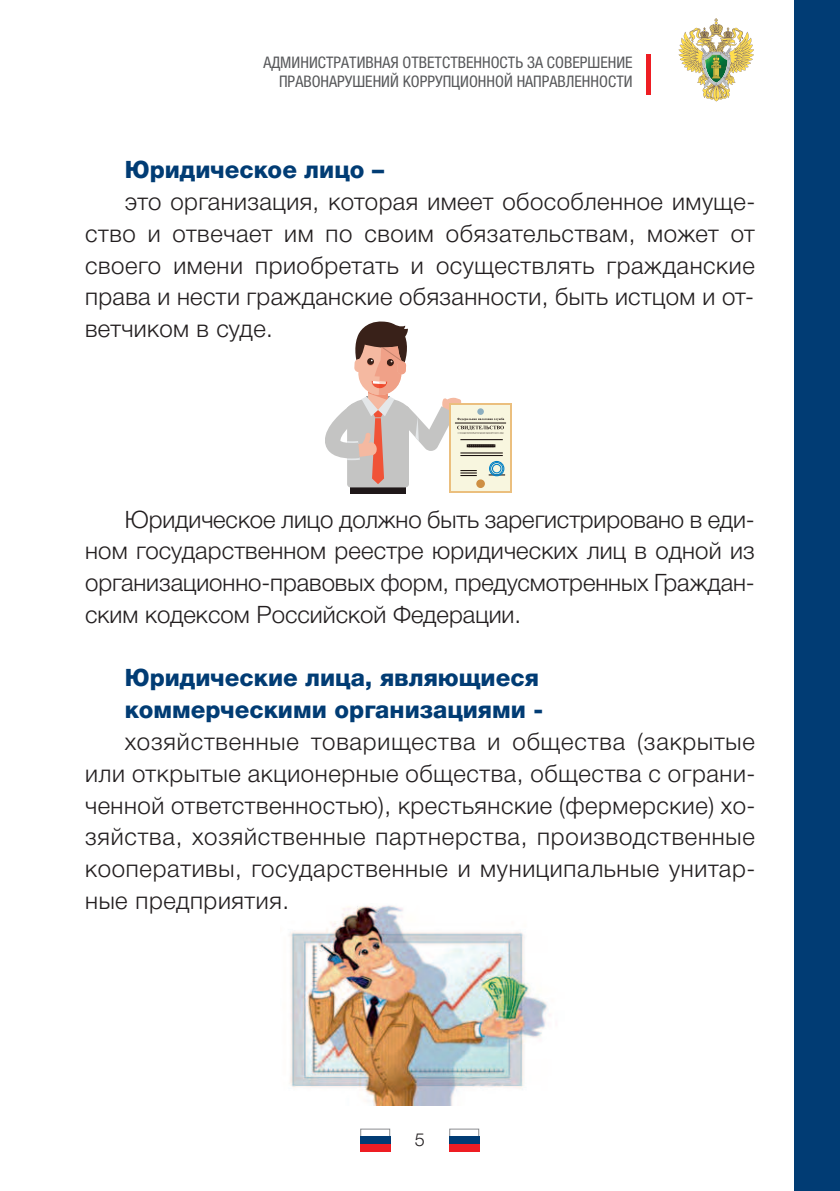
<style>
.page{position:relative;width:840px;height:1191px;background:#fff}
.page>*{position:absolute;margin:0;border:0;box-sizing:border-box;transform-origin:0 0}
.t1{font:24px/31.8px "Helvetica 4 Light";letter-spacing:.015em;color:#231f20;text-align:justify}
.t2{font:24px/31.8px "Helvetica 8 Heavy";color:#013c74}
.t3{font:18px "Helvetica 4 Light";color:#231f20}
.t4{font:condensed 16px/19.2px "Helvetica Neue LTCYR";color:#57585a;text-align:right}
</style>
<div class="page">
<img style="left:290px;top:905px;width:257px;height:201px">
<div style="left:794px;top:0;width:45px;height:1191px;background:#013c74"></div>
<div style="left:360px;top:1128px;width:30px;height:23px;border:1px solid #8a8c8f"></div>
<div style="left:360px;top:1136px;width:30px;height:7px;background:#013c74"></div>
<div style="left:360px;top:1143px;width:30px;height:8px;background:#ee1d23"></div>
<div style="left:449px;top:1128px;width:30px;height:23px;border:1px solid #8a8c8f"></div>
<div style="left:449px;top:1136px;width:30px;height:7px;background:#013c74"></div>
<div style="left:449px;top:1143px;width:30px;height:8px;background:#ee1d23"></div>
<svg style="left:678px;top:18px;width:75px;height:83px"></svg>
<div style="left:645px;top:54px;width:5px;height:41px;background:#ee1d23"></div>
<div style="left:350px;top:487px;width:56px;height:6px;background:#1f1819"></div>
<svg style="left:449px;top:403px;width:63px;height:90px"></svg>
<div style="left:451px;top:406px;width:58px;height:85px;background:#f8f6df"></div>
<hr style="left:454px;top:423px;width:52px;height:1px;background:#1b110f">
<svg style="left:325px;top:321px;width:180px;height:166px"></svg>
<div style="left:488px;top:461px;width:16px;height:15px;border:1px solid #007fc4;border-radius:50%"></div>
<div style="left:490px;top:462px;width:13px;height:13px;border:1px solid #007fc4;border-radius:50%"></div>
<div style="left:491px;top:464px;width:10px;height:9px;border:1px solid #007fc4;border-radius:50%"></div>
<p class="t4" style="left:263px;top:54px;width:370px">АДМИНИСТРАТИВНАЯ ОТВЕТСТВЕННОСТЬ ЗА СОВЕРШЕНИЕ<br>ПРАВОНАРУШЕНИЙ КОРРУПЦИОННОЙ НАПРАВЛЕННОСТИ</p>
<p class="t2" style="left:125px;top:156px;width:260px">Юридическое лицо –</p>
<p class="t1" style="left:85px;top:188px;width:671px;text-indent:40px">это организация, которая имеет обособленное имуще&shy;ство и отвечает им по своим обязательствам, может от своего имени приобретать и осуществлять гражданские права и нести гражданские обязанности, быть истцом и от&shy;ветчиком в суде.</p>
<p class="t1" style="left:85px;top:505px;width:670px;text-indent:40px">Юридическое лицо должно быть зарегистрировано в еди&shy;ном государственном реестре юридических лиц в одной из организационно-правовых форм, предусмотренных Граждан&shy;ским кодексом Российской Федерации.</p>
<p class="t2" style="left:125px;top:664px;width:420px">Юридические лица, являющиеся коммерческими организациями -</p>
<p class="t1" style="left:85px;top:728px;width:671px;text-indent:40px">хозяйственные товарищества и общества (закрытые или открытые акционерные общества, общества с ограни&shy;ченной ответственностью), крестьянские (фермерские) хо&shy;зяйства, хозяйственные партнерства, производственные кооперативы, государственные и муниципальные унитар&shy;ные предприятия.</p>
<p class="t3" style="left:415px;top:1132px;width:12px">5</p>
</div>
